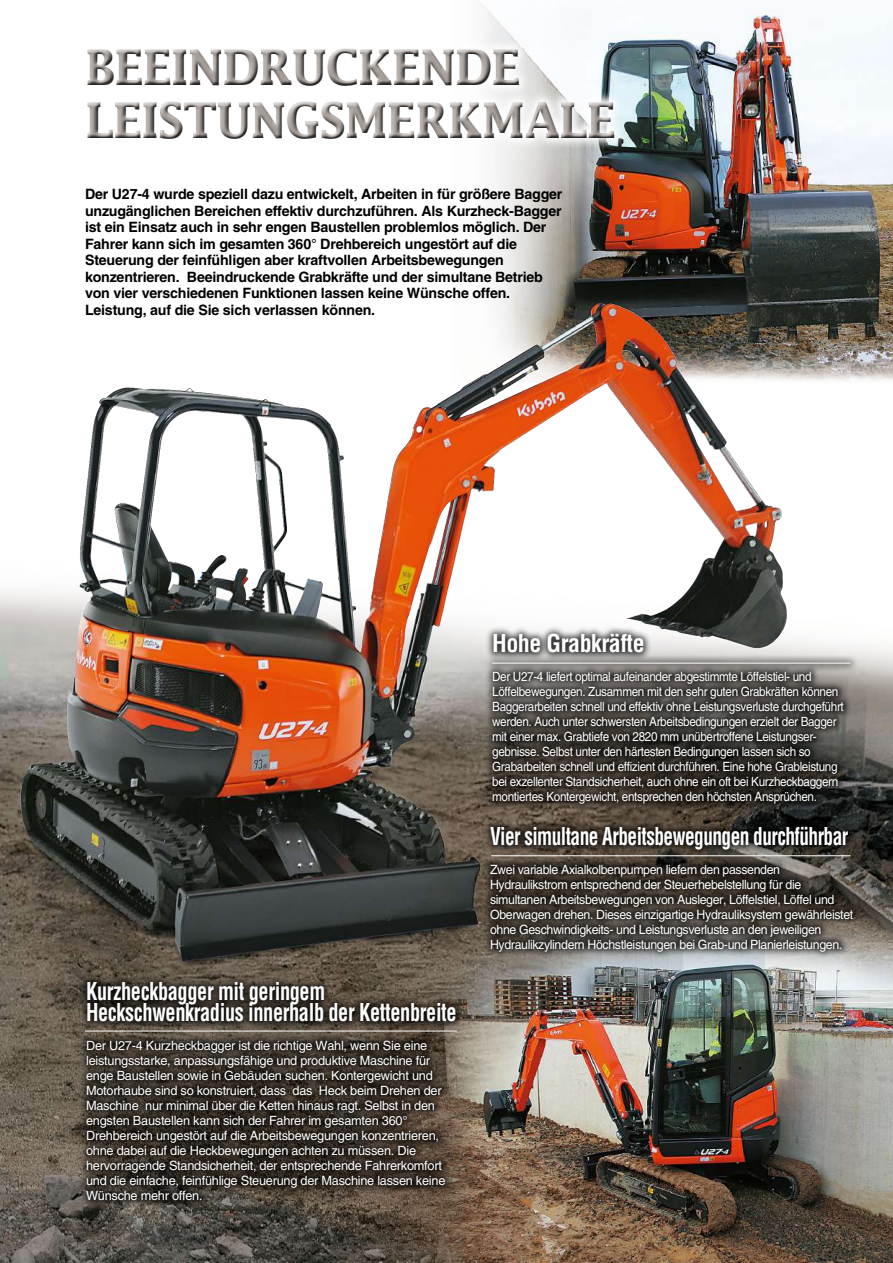
<style>
.page{position:relative;width:893px;height:1263px;background:#fff}
.page>*{position:absolute;margin:0;border:0;box-sizing:border-box;transform-origin:0 0}
.t1{font:700 49.5px/52.5px "Lucida";letter-spacing:-.025em;color:#a69e99;scale:.9 1}
.t2{font:700 condensed 24px/21px "Helvetica";letter-spacing:-.02em;color:#fff;scale:.85 1}
.t3{font:700 condensed 24px "Helvetica";letter-spacing:-.02em;color:#fff;scale:.81 1}
.t4{font:700 condensed 24px "Helvetica";letter-spacing:-.02em;color:#fff}
.t5{font:700 14.25px/16.5px "Helvetica";letter-spacing:-.015em;color:#000}
.t6{font:12.75px/15px "Helvetica";letter-spacing:-.03em;color:#fff}
.t7{font:12.75px/15px "Helvetica";letter-spacing:-.03em;color:#fff;scale:.92 1}
</style>
<div class="page">
<img style="left:0;top:5px;width:893px;height:1258px">
<svg style="left:892px;top:806px;width:1px;height:457px"></svg>
<svg style="left:75px;top:37px;width:551px;height:113px"></svg>
<div style="left:82px;top:45px;width:536px;height:96px;background:#fff"></div>
<div style="left:83px;top:47px;width:536px;height:96px;background:#000;opacity:.75"></div>
<div style="left:482px;top:818px;width:380px;height:142px;background:#000;opacity:.75"></div>
<div style="left:78px;top:974px;width:387px;height:234px;background:#000;opacity:.75"></div>
<div style="left:484px;top:626px;width:368px;height:186px;background:#000;opacity:.75"></div>
<hr style="left:85px;top:1031px;width:372px;height:1px;background:#fff">
<hr style="left:491px;top:855px;width:359px;height:1px;background:#fff">
<div style="left:484px;top:654px;width:375px;height:19px;background:#000;opacity:.75"></div>
<hr style="left:492px;top:663px;width:358px;height:1px;background:#fff">
<h1 class="t1" style="left:85px;top:40px;width:591px">BEEINDRUCKENDE<br>LEISTUNGSMERKMALE</h1>
<p class="t5" style="left:85px;top:186px;width:479px">Der U27-4 wurde speziell dazu entwickelt, Arbeiten in für größere Bagger unzugänglichen Bereichen effektiv durchzuführen. Als Kurzheck-Bagger ist ein Einsatz auch in sehr engen Baustellen problemlos möglich. Der Fahrer kann sich im gesamten 360° Drehbereich ungestört auf die Steuerung der feinfühligen aber kraftvollen Arbeitsbewegungen konzentrieren. Beeindruckende Grabkräfte und der simultane Betrieb von vier verschiedenen Funktionen lassen keine Wünsche offen.<br>Leistung, auf die Sie sich verlassen können.</p>
<h2 class="t4" style="left:492px;top:629px;width:154px">Hohe Grabkräfte</h2>
<p class="t7" style="left:492px;top:669px;width:384px">Der U27-4 liefert optimal aufeinander abgestimmte Löffelstiel- und Löffelbewegungen. Zusammen mit den sehr guten Grabkräften können Baggerarbeiten schnell und effektiv ohne Leistungsverluste durchgeführt werden. Auch unter schwersten Arbeitsbedingungen erzielt der Bagger mit einer max. Grabtiefe von 2820 mm unübertroffene Leistungser&shy;gebnisse. Selbst unter den härtesten Bedingungen lassen sich so Grabarbeiten schnell und effizient durchführen. Eine hohe Grableistung bei exzellenter Standsicherheit, auch ohne ein oft bei Kurzheckbaggern montiertes Kontergewicht, entsprechen den höchsten Ansprüchen.</p>
<h2 class="t2" style="left:86px;top:981px;width:437px">Kurzheckbagger mit geringem<br>Heckschwenkradius innerhalb der Kettenbreite</h2>
<p class="t6" style="left:86px;top:1038px;width:361px">Der U27-4 Kurzheckbagger ist die richtige Wahl, wenn Sie eine leistungsstarke, anpassungsfähige und produktive Maschine für enge Baustellen sowie in Gebäuden suchen. Kontergewicht und Motorhaube sind so konstruiert, dass das Heck beim Drehen der Maschine nur minimal über die Ketten hinaus ragt. Selbst in den engsten Baustellen kann sich der Fahrer im gesamten 360° Drehbereich ungestört auf die Arbeitsbewegungen konzentrieren, ohne dabei auf die Heckbewegungen achten zu müssen. Die hervorragende Standsicherheit, der entsprechende Fahrerkomfort und die einfache, feinfühlige Steuerung der Maschine lassen keine Wünsche mehr offen.</p>
<h2 class="t3" style="left:490px;top:822px;width:444px">Vier simultane Arbeitsbewegungen durchführbar</h2>
<p class="t6" style="left:490px;top:862px;width:365px">Zwei variable Axialkolbenpumpen liefern den passenden Hydraulikstrom entsprechend der Steuerhebelstellung für die simultanen Arbeitsbewegungen von Ausleger, Löffelstiel, Löffel und Oberwagen drehen. Dieses einzigartige Hydrauliksystem gewährleistet ohne Geschwindigkeits- und Leistungsverluste an den jeweiligen Hydraulikzylindern Höchstleistungen bei Grab-und Planierleistungen.</p>
</div>
